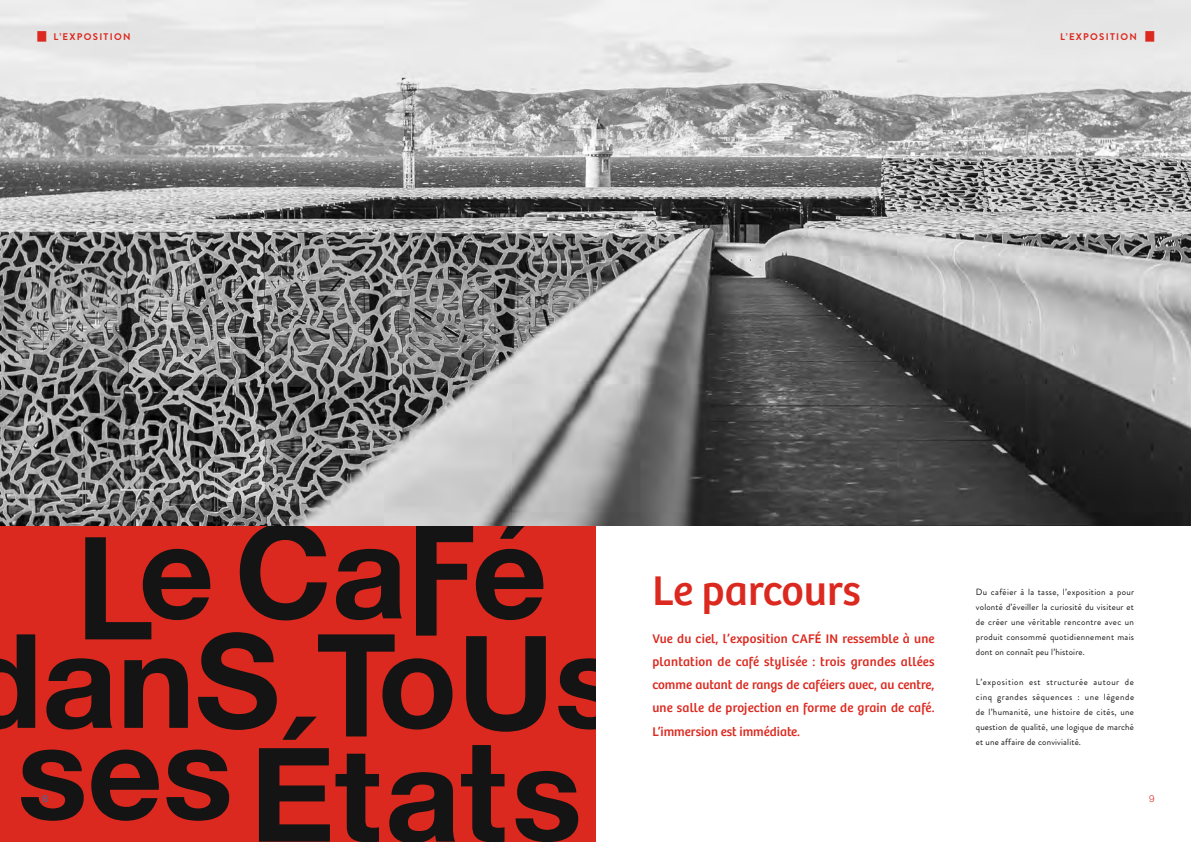
<style>
.page{position:relative;width:1191px;height:842px;background:#fff}
.page>*{position:absolute;margin:0;border:0;box-sizing:border-box;transform-origin:0 0}
.t1{font:43px "Bree";color:#dc291f}
.t2{font:13px/23.1px "Bree";color:#dc291f;text-align:justify}
.t3{font:700 9.7px "Brandon Grotesque";letter-spacing:.13em;color:#dc291f}
.t4{font:300 9.7px "Helvetica Neue LT Std";color:#0088d1}
.t5{font:300 9.7px "Helvetica Neue LT Std";color:#dc291f}
.t6{font:9px/15px "Brandon Grotesque";letter-spacing:.02em;color:#131413;text-align:justify}
</style>
<div class="page">
<div style="left:0;top:0;width:595px;height:842px;background:#dc291f"></div>
<svg style="left:21px;top:736px;width:483px;height:106px"></svg>
<svg style="left:0;top:634px;width:595px;height:102px"></svg>
<svg style="left:143px;top:525px;width:400px;height:111px"></svg>
<svg style="left:515px;top:771px;width:63px;height:71px"></svg>
<svg style="left:85px;top:537px;width:66px;height:102px"></svg>
<img style="left:0;top:0;width:1191px;height:525px">
<p class="t3" style="left:37px;top:30px;width:95px"><sup>█</sup> L’EXPOSITION</p>
<p class="t4" style="left:43px;top:793px;width:7px">8</p>
<p class="t3" style="left:1060px;top:30px;width:96px">L’EXPOSITION <sup>█</sup></p>
<h1 class="t1" style="left:652px;top:566px;width:210px">Le parcours</h1>
<h2 class="t2" style="left:652px;top:627px;width:284px">Vue du ciel, l’exposition CAFÉ IN ressemble à une plantation de café stylisée : trois grandes allées comme autant de rangs de caféiers avec, au centre, une salle de projection en forme de grain de café.<br>L’immersion est immédiate.</h2>
<p class="t6" style="left:976px;top:585px;width:160px">Du caféier à la tasse, l’exposition a pour volonté d’éveiller la curiosité du visiteur et de créer une véritable rencontre avec un produit consommé quotidiennement mais dont on connaît peu l’histoire.</p>
<p class="t6" style="left:976px;top:675px;width:160px">L’exposition est structurée autour de cinq grandes séquences : une légende de l’humanité, une histoire de cités, une question de qualité, une logique de marché et une affaire de convivialité.</p>
<p class="t5" style="left:1149px;top:793px;width:7px">9</p>
</div>
